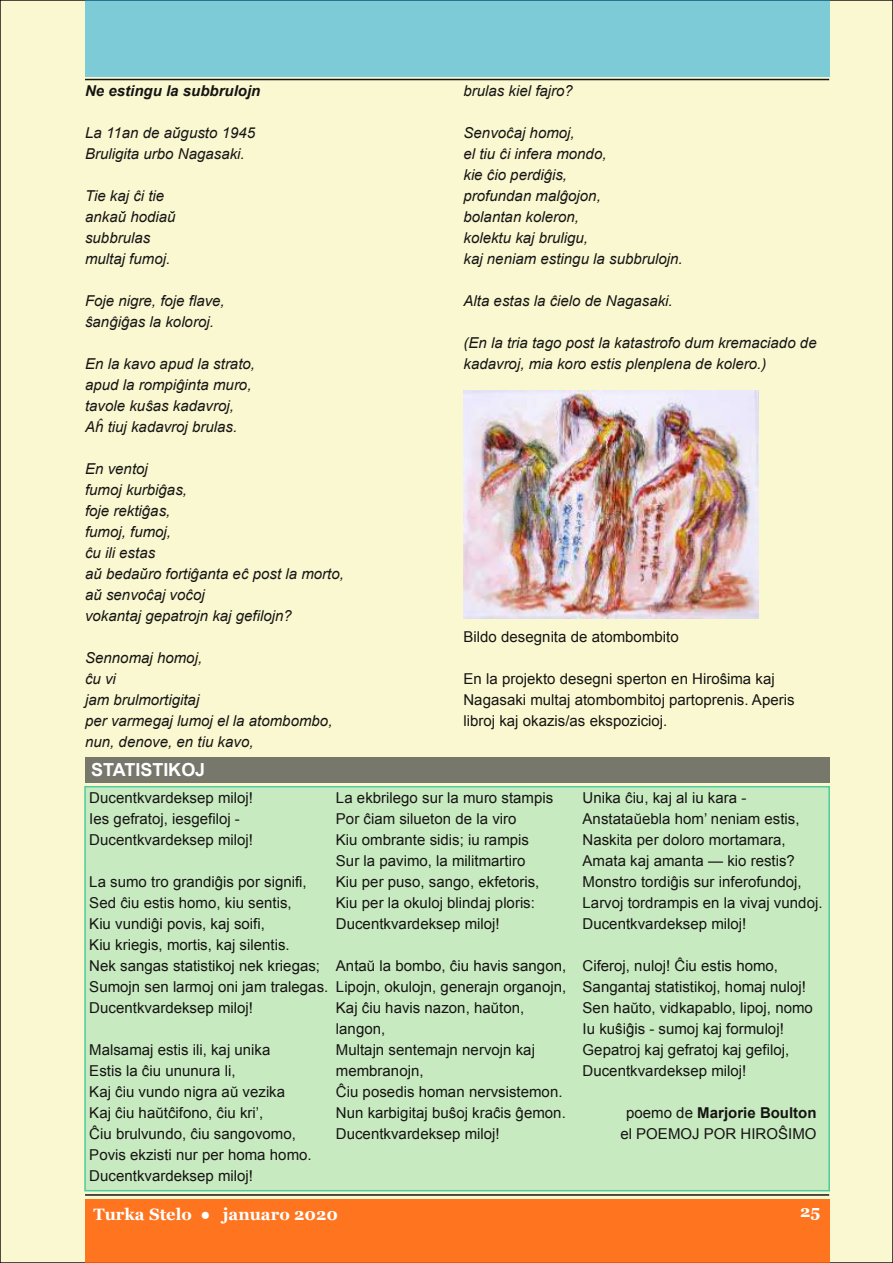
<style>
.page{position:relative;width:893px;height:1263px;background:#faf8d0}
.page>*{position:absolute;margin:0;border:0;box-sizing:border-box;transform-origin:0 0}
.t1{font:700 18px "Arial";color:#fff}
.t2{font:700 16.5px "Georgia";color:#fff}
.t3{font:15px/21px "Arial";letter-spacing:.005em;color:#161413}
.t4{font:italic 15px/21px "Arial";letter-spacing:.005em;color:#161413}
.t5{font:italic 700 15px "Arial";color:#161413}
.s1{font-weight:700}
</style>
<div class="page">
<div style="left:85px;top:1199px;width:744px;height:64px;background:#fe741f"></div>
<hr style="left:85px;top:1194px;width:744px;height:2px;background:#161413">
<div style="left:85px;top:0;width:744px;height:77px;background:#7dcbd7"></div>
<hr style="left:85px;top:79px;width:744px;height:1px;background:#161413">
<div style="left:85px;top:787px;width:744px;height:404px;background:#c7eac0"></div>
<div style="left:84px;top:786px;width:746px;height:405px;border:2px solid #4fcb9c"></div>
<img style="left:463px;top:391px;width:295px;height:228px">
<div style="left:85px;top:757px;width:744px;height:26px;background:#78776b"></div>
<p class="t5" style="left:85px;top:82px;width:177px">Ne estingu la subbrulojn</p>
<p class="t4" style="left:85px;top:122px;width:172px">La 11an de aŭgusto 1945<br>Bruligita urbo Nagasaki.</p>
<p class="t4" style="left:85px;top:185px;width:92px">Tie kaj ĉi tie ankaŭ hodiaŭ subbrulas multaj fumoj.</p>
<p class="t4" style="left:85px;top:290px;width:141px">Foje nigre, foje flave, ŝanĝiĝas la koloroj.</p>
<p class="t4" style="left:85px;top:353px;width:172px">En la kavo apud la strato, apud la rompiĝinta muro, tavole kuŝas kadavroj,<br>Aĥ tiuj kadavroj brulas.</p>
<p class="t4" style="left:85px;top:458px;width:260px">En ventoj<br>fumoj kurbiĝas,<br>foje rektiĝas,<br>fumoj, fumoj,<br>ĉu ili estas<br>aŭ bedaŭro fortiĝanta eĉ post la morto, aŭ senvoĉaj voĉoj<br>vokantaj gepatrojn kaj gefilojn?</p>
<p class="t4" style="left:85px;top:647px;width:249px">Sennomaj homoj,<br>ĉu vi<br>jam brulmortigitaj<br>per varmegaj lumoj el la atombombo, nun, denove, en tiu kavo,</p>
<p class="t4" style="left:463px;top:80px;width:111px">brulas kiel fajro?</p>
<p class="t4" style="left:463px;top:122px;width:221px">Senvoĉaj homoj,<br>el tiu ĉi infera mondo,<br>kie ĉio perdiĝis,<br>profundan malĝojon,<br>bolantan koleron,<br>kolektu kaj bruligu,<br>kaj neniam estingu la subbrulojn.</p>
<p class="t4" style="left:463px;top:290px;width:211px">Alta estas la ĉielo de Nagasaki.</p>
<p class="t4" style="left:463px;top:332px;width:355px">(En la tria tago post la katastrofo dum kremaciado de kadavroj, mia koro estis plenplena de kolero.)</p>
<p class="t3" style="left:463px;top:626px;width:217px">Bildo desegnita de atombombito</p>
<p class="t3" style="left:463px;top:668px;width:333px">En la projekto desegni sperton en Hiroŝima kaj<br>Nagasaki multaj atombombitoj partoprenis. Aperis libroj kaj okazis/as ekspozicioj.</p>
<p class="t1" style="left:91px;top:759px;width:116px">STATISTIKOJ</p>
<p class="t3" style="left:89px;top:787px;width:165px">Ducentkvardeksep miloj!<br>Ies gefratoj, iesgefiloj -<br>Ducentkvardeksep miloj!</p>
<p class="t3" style="left:89px;top:871px;width:241px">La sumo tro grandiĝis por signifi,<br>Sed ĉiu estis homo, kiu sentis,<br>Kiu vundiĝi povis, kaj soifi,<br>Kiu kriegis, mortis, kaj silentis.<br>Nek sangas statistikoj nek kriegas;<br>Sumojn sen larmoj oni jam tralegas.<br>Ducentkvardeksep miloj!</p>
<p class="t3" style="left:89px;top:1039px;width:224px">Malsamaj estis ili, kaj unika<br>Estis la ĉiu ununura li,<br>Kaj ĉiu vundo nigra aŭ vezika<br>Kaj ĉiu haŭtĉifono, ĉiu kri’,<br>Ĉiu brulvundo, ĉiu sangovomo,<br>Povis ekzisti nur per homa homo.<br>Ducentkvardeksep miloj!</p>
<p class="t3" style="left:336px;top:787px;width:219px">La ekbrilego sur la muro stampis<br>Por ĉiam silueton de la viro<br>Kiu ombrante sidis; iu rampis<br>Sur la pavimo, la militmartiro<br>Kiu per puso, sango, ekfetoris,<br>Kiu per la okuloj blindaj ploris:<br>Ducentkvardeksep miloj!</p>
<p class="t3" style="left:336px;top:955px;width:232px">Antaŭ la bombo, ĉiu havis sangon,<br>Lipojn, okulojn, generajn organojn,<br>Kaj ĉiu havis nazon, haŭton, langon,<br>Multajn sentemajn nervojn kaj membranojn,<br>Ĉiu posedis homan nervsistemon.<br>Nun karbigitaj buŝoj kraĉis ĝemon.<br>Ducentkvardeksep miloj!</p>
<p class="t3" style="left:583px;top:787px;width:241px">Unika ĉiu, kaj al iu kara -<br>Anstataŭebla hom’ neniam estis,<br>Naskita per doloro mortamara,<br>Amata kaj amanta — kio restis?<br>Monstro tordiĝis sur inferofundoj,<br>Larvoj tordrampis en la vivaj vundoj.<br>Ducentkvardeksep miloj!</p>
<p class="t3" style="left:583px;top:955px;width:232px">Ciferoj, nuloj! Ĉiu estis homo, Sangantaj statistikoj, homaj nuloj!<br>Sen haŭto, vidkapablo, lipoj, nomo Iu kuŝiĝis - sumoj kaj formuloj!<br>Gepatroj kaj gefratoj kaj gefiloj, Ducentkvardeksep miloj!</p>
<p class="t3" style="left:620px;top:1102px;width:198px;text-align:center">poemo de <span class="s1">Marjorie Boulton </span>el POEMOJ POR HIROŜIMO</p>
<p class="t2" style="left:94px;top:1205px;width:246px">Turka Stelo ● januaro 2020</p>
<p class="t2" style="left:800px;top:1201px;width:22px">25</p>
</div>
